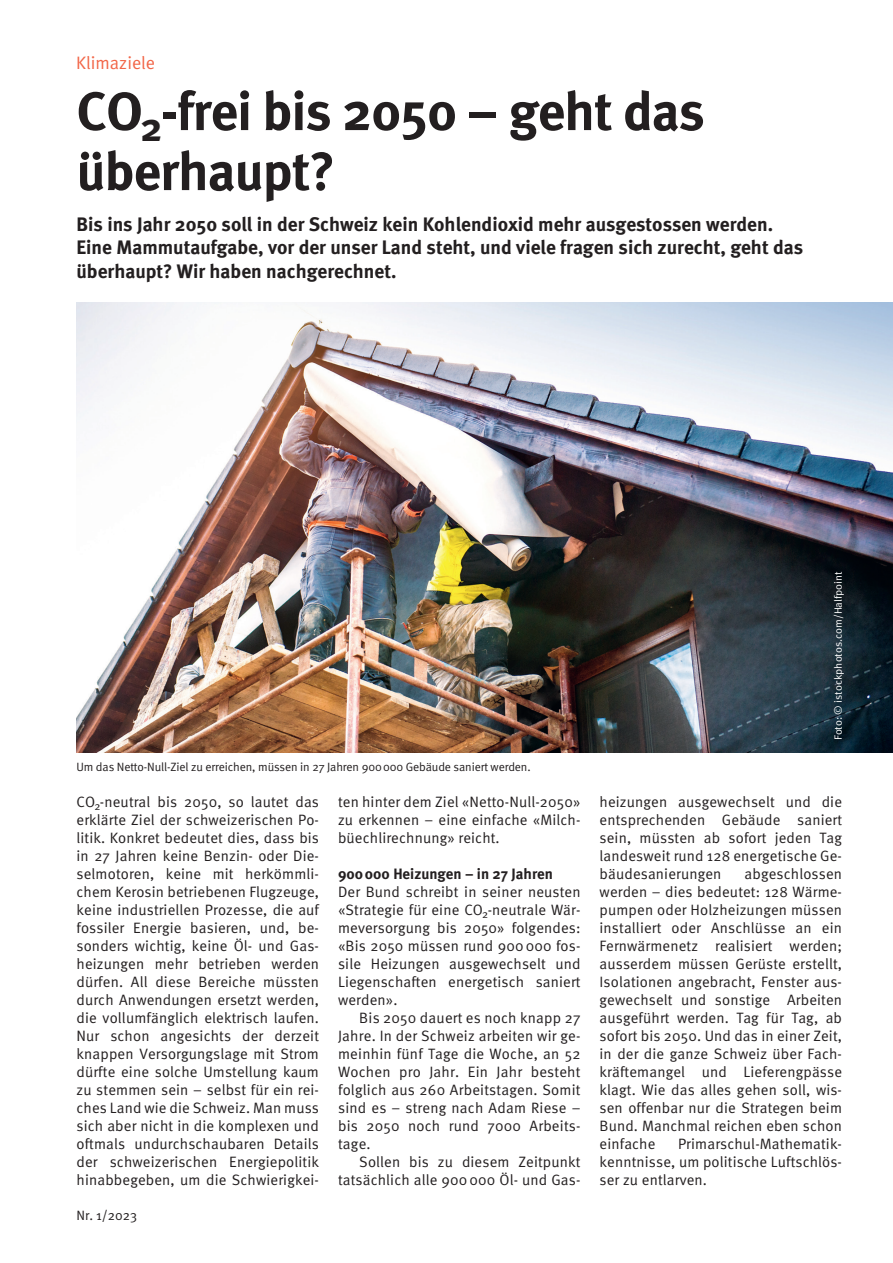
<style>
.page{position:relative;width:893px;height:1263px;background:#fff}
.page>*{position:absolute;margin:0;border:0;box-sizing:border-box;transform-origin:0 0}
.Titel{font:700 54px/60px "Meta";letter-spacing:-.015em;color:#231f20}
.Lead{font:700 19.5px/23.4px "Meta";color:#231f20}
.Rubriktitel{font:18px "Meta Normal";color:#f26648}
.Grundschrift{font:15px/18px "Meta Normal";letter-spacing:.01em;color:#231f20;text-align:justify}
.Grundschrift_mit_Ein{font:15px/18px "Meta Normal";letter-spacing:.01em;color:#231f20;text-align:justify}
.Untertitel{font:700 15px "Meta";color:#231f20}
.t1{font:13.5px "Meta Normal";color:#231f20}
.Bildlegende{font:12px "Meta Normal";letter-spacing:-.01em;color:#231f20}
.Quelle{font:10.5px "Meta Normal";color:#fff;scale:1.04 1}
</style>
<div class="page">
<img style="left:77px;top:303px;width:816px;height:450px">
<p class="Rubriktitel" style="left:76px;top:52px;width:80px">Klimaziele</p>
<p class="Titel" style="left:77px;top:81px;width:630px">CO<sub>2</sub>-frei bis 2050 – geht das überhaupt?</p>
<p class="Lead" style="left:77px;top:212px;width:728px">Bis ins Jahr 2050 soll in der Schweiz kein Kohlendioxid mehr ausgestossen werden.<br>Eine Mammutaufgabe, vor der unser Land steht, und viele fragen sich zurecht, geht das überhaupt? Wir haben nachgerechnet.</p>
<p class="Quelle" style="left:832px;top:740px;width:164px;rotate:-90deg">Foto: © istockphotos.com/Halfpoint</p>
<p class="Bildlegende" style="left:76px;top:760px;width:456px">Um das Netto-Null-Ziel zu erreichen, müssen in 27 Jahren 900000 Gebäude saniert werden.</p>
<p class="Grundschrift" style="left:338px;top:793px;width:244px">ten hinter dem Ziel «Netto-Null-2050» zu erkennen – eine einfache «Milch&shy;büechlirechnung» reicht.</p>
<p class="Untertitel" style="left:338px;top:865px;width:216px">900000 Heizungen – in 27 Jahren</p>
<p class="Grundschrift" style="left:338px;top:883px;width:244px">Der Bund schreibt in seiner neusten «Strategie für eine CO<sub>2</sub>-neutrale Wär&shy;meversorgung bis 2050» folgendes: «Bis 2050 müssen rund 900000 fos&shy;sile Heizungen ausgewechselt und Liegenschaften energetisch saniert werden».</p>
<p class="Grundschrift_mit_Ein" style="left:338px;top:1009px;width:244px;text-indent:21px">Bis 2050 dauert es noch knapp 27<br>Jahre. In der Schweiz arbeiten wir ge&shy;meinhin fünf Tage die Woche, an 52<br>Wochen pro Jahr. Ein Jahr besteht folglich aus 260 Arbeitstagen. Somit sind es – streng nach Adam Riese – bis 2050 noch rund 7000 Arbeits&shy;tage.</p>
<p class="Grundschrift_mit_Ein" style="left:338px;top:1153px;width:244px;text-align:right">Sollen bis zu diesem Zeitpunkt tatsächlich alle 900000 Öl- und Gas-</p>
<p class="Grundschrift" style="left:77px;top:793px;width:244px">CO<sub>2</sub>-neutral bis 2050, so lautet das erklärte Ziel der schweizerischen Po&shy;litik. Konkret bedeutet dies, dass bis in 27 Jahren keine Benzin- oder Die&shy;selmotoren, keine mit herkömmli&shy;chem Kerosin betriebenen Flugzeuge, keine industriellen Prozesse, die auf fossiler Energie basieren, und, be&shy;sonders wichtig, keine Öl- und Gas&shy;heizungen mehr betrieben werden dürfen. All diese Bereiche müssten durch Anwendungen ersetzt werden, die vollumfänglich elektrisch laufen.<br>Nur schon angesichts der derzeit knappen Versorgungslage mit Strom dürfte eine solche Umstellung kaum zu stemmen sein – selbst für ein rei&shy;ches Land wie die Schweiz. Man muss sich aber nicht in die komplexen und oftmals undurchschaubaren Details der schweizerischen Energiepolitik hinabbegeben, um die Schwierigkei-</p>
<p class="t1" style="left:77px;top:1208px;width:62px">Nr. 1/2023</p>
<p class="Grundschrift_mit_Ein" style="left:600px;top:793px;width:244px">heizungen ausgewechselt und die entsprechenden Gebäude saniert sein, müssten ab sofort jeden Tag landesweit rund 128 energetische Ge&shy;bäudesanierungen</p>
<p class="Grundschrift_mit_Ein" style="left:600px;top:865px;width:244px;text-indent:145px">abgeschlossen werden – dies bedeutet: 128 Wärme&shy;pumpen oder Holzheizungen müssen installiert oder Anschlüsse an ein Fernwärmenetz realisiert werden; ausserdem müssen Gerüste erstellt, Isolationen angebracht, Fenster aus&shy;gewechselt und sonstige Arbeiten ausgeführt werden. Tag für Tag, ab sofort bis 2050. Und das in einer Zeit, in der die ganze Schweiz über Fach&shy;kräftemangel und Lieferengpässe klagt. Wie das alles gehen soll, wis&shy;sen offenbar nur die Strategen beim Bund. Manchmal reichen eben schon einfache</p>
<p class="Grundschrift_mit_Ein" style="left:600px;top:1135px;width:244px;text-indent:79px">Primarschul-Mathematik&shy;kenntnisse, um politische Luftschlös&shy;ser zu entlarven.</p>
</div>
